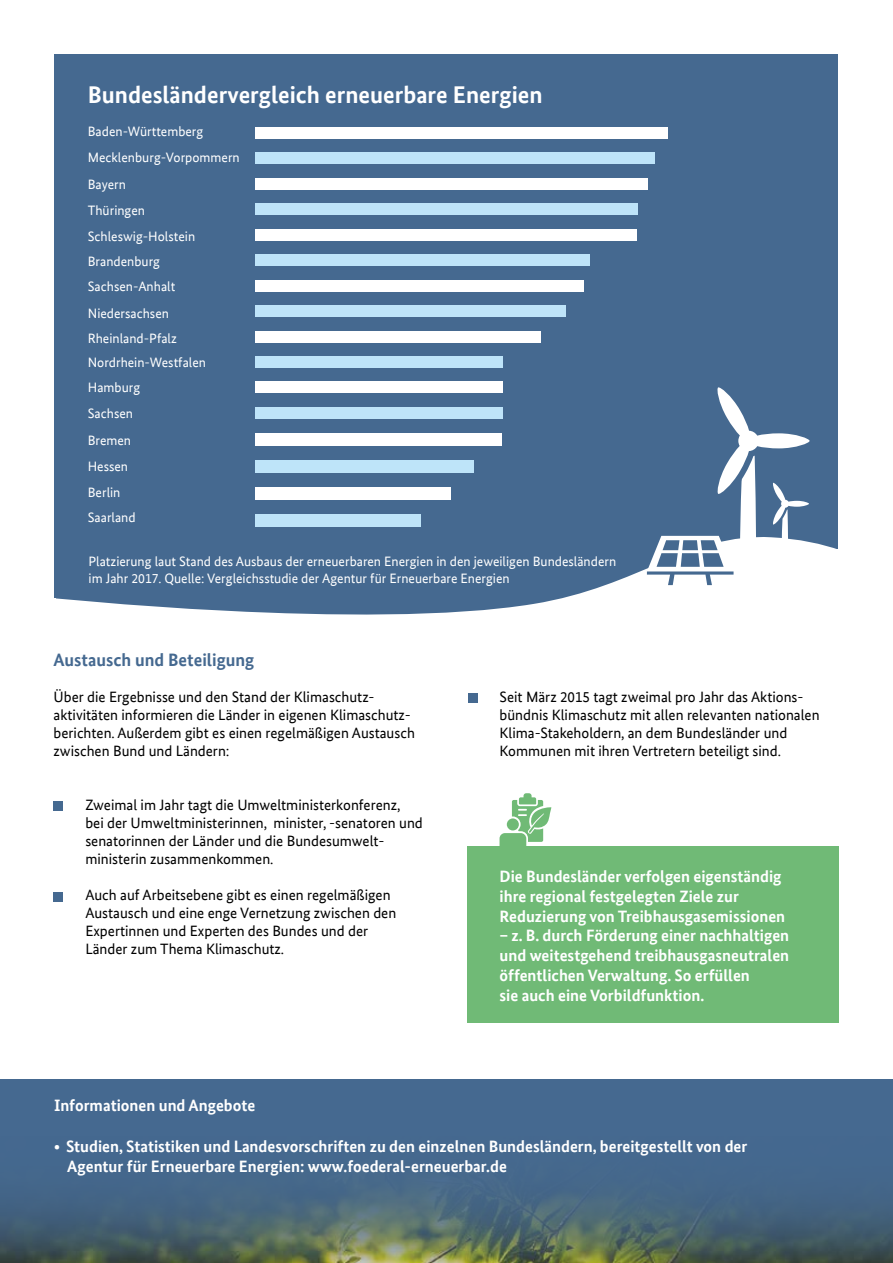
<style>
.page{position:relative;width:893px;height:1263px;background:#fff}
.page>*{position:absolute;margin:0;border:0;box-sizing:border-box;transform-origin:0 0}
.t1{font:700 24.15px "Bundes Sans Web";color:#fff}
.t2{font:700 18px "Bundes Sans Office";color:#456990}
.t3{font:700 16.5px/19.8px "Bundes Sans Web";color:#fff}
.t4{font:15px/18px "Bundes Sans Office";color:#000}
.t5{font:13.65px/16.4px "Bundes Sans Web";color:#fff}
.s1{font-size:15px}
</style>
<div class="page">
<svg style="left:0;top:1079px;width:893px;height:184px;background:#486780"></svg>
<div style="left:468px;top:847px;width:371px;height:176px;background:#70ba76"></div>
<div style="left:54px;top:801px;width:9px;height:9px;background:#456990"></div>
<div style="left:54px;top:892px;width:9px;height:9px;background:#456990"></div>
<div style="left:468px;top:693px;width:9px;height:10px;background:#456990"></div>
<div style="left:54px;top:54px;width:783px;height:561px;background:#456990"></div>
<div style="left:255px;top:514px;width:165px;height:12px;background:#bee4f9"></div>
<div style="left:255px;top:487px;width:195px;height:12px;background:#fff"></div>
<div style="left:255px;top:460px;width:219px;height:12px;background:#bee4f9"></div>
<div style="left:255px;top:433px;width:246px;height:12px;background:#fff"></div>
<div style="left:255px;top:407px;width:248px;height:12px;background:#bee4f9"></div>
<div style="left:255px;top:382px;width:248px;height:11px;background:#fff"></div>
<div style="left:255px;top:356px;width:248px;height:12px;background:#bee4f9"></div>
<div style="left:255px;top:331px;width:285px;height:11px;background:#fff"></div>
<div style="left:255px;top:305px;width:311px;height:12px;background:#bee4f9"></div>
<div style="left:255px;top:280px;width:328px;height:11px;background:#fff"></div>
<div style="left:255px;top:254px;width:335px;height:12px;background:#bee4f9"></div>
<div style="left:255px;top:229px;width:381px;height:11px;background:#fff"></div>
<div style="left:255px;top:204px;width:383px;height:11px;background:#bee4f9"></div>
<div style="left:255px;top:178px;width:393px;height:11px;background:#fff"></div>
<div style="left:255px;top:153px;width:399px;height:11px;background:#bee4f9"></div>
<div style="left:255px;top:127px;width:413px;height:11px;background:#fff"></div>
<svg style="left:54px;top:542px;width:782px;height:73px"></svg>
<svg style="left:647px;top:387px;width:163px;height:198px"></svg>
<svg style="left:499px;top:793px;width:53px;height:54px"></svg>
<div style="left:832px;top:549px;width:10px;height:68px;background:#fff"></div>
<div style="left:48px;top:599px;width:7px;height:34px;background:#fff"></div>
<h1 class="t1" style="left:88px;top:81px;width:456px">Bundesländervergleich erneuerbare Energien</h1>
<p class="t5" style="left:88px;top:123px;width:117px">Baden-Württemberg</p>
<p class="t5" style="left:88px;top:149px;width:154px">Mecklenburg-Vorpommern</p>
<p class="t5" style="left:88px;top:176px;width:40px">Bayern</p>
<p class="t5" style="left:88px;top:202px;width:59px">Thüringen</p>
<p class="t5" style="left:88px;top:228px;width:109px">Schleswig-Holstein</p>
<p class="t5" style="left:88px;top:254px;width:74px">Brandenburg</p>
<p class="t5" style="left:88px;top:278px;width:89px">Sachsen-Anhalt</p>
<p class="t5" style="left:88px;top:305px;width:83px">Niedersachsen</p>
<p class="t5" style="left:88px;top:330px;width:91px">Rheinland-Pfalz</p>
<p class="t5" style="left:88px;top:355px;width:120px">Nordrhein-Westfalen</p>
<p class="t5" style="left:88px;top:379px;width:54px">Hamburg</p>
<p class="t5" style="left:88px;top:405px;width:47px">Sachsen</p>
<p class="t5" style="left:88px;top:432px;width:45px">Bremen</p>
<p class="t5" style="left:88px;top:458px;width:42px">Hessen</p>
<p class="t5" style="left:88px;top:484px;width:34px">Berlin</p>
<p class="t5" style="left:88px;top:510px;width:49px">Saarland</p>
<p class="t5" style="left:89px;top:553px;width:529px">Platzierung laut Stand des Ausbaus der erneuerbaren Energien in den jeweiligen Bundesländern im Jahr 2017. Quelle: Vergleichsstudie der Agentur für Erneuerbare Energien</p>
<p class="t2" style="left:54px;top:649px;width:202px">Austausch und Beteiligung</p>
<p class="t4" style="left:54px;top:688px;width:363px">Über die Ergebnisse und den Stand der Klimaschutz&shy;aktivitäten informieren die Länder in eigenen Klimaschutz&shy;berichten. Außerdem gibt es einen regelmäßigen Austausch zwischen Bund und Ländern:</p>
<p class="t4" style="left:85px;top:796px;width:339px">Zweimal im Jahr tagt die Umweltministerkonferenz,<br>bei der Umweltministerinnen, minister, -senatoren und senatorinnen der Länder und die Bundesumwelt&shy;ministerin zusammenkommen.</p>
<p class="t4" style="left:85px;top:886px;width:312px">Auch auf Arbeitsebene gibt es einen regelmäßigen Austausch und eine enge Vernetzung zwischen den Expertinnen und Experten des Bundes und der Länder zum Thema Klimaschutz.</p>
<p class="t4" style="left:499px;top:688px;width:322px">Seit März 2015 tagt zweimal pro Jahr das Aktions&shy;bündnis Klimaschutz mit allen relevanten nationalen Klima-Stakeholdern, an dem Bundesländer und Kommunen mit ihren Vertretern beteiligt sind.</p>
<p class="t3" style="left:500px;top:866px;width:287px">Die Bundesländer verfolgen eigenständig ihre regional festgelegten Ziele zur<br>Reduzierung von Treibhausgasemissionen</p>
<p class="t3" style="left:500px;top:926px;width:291px">– z. B. durch Förderung einer nachhaltigen und weitestgehend treibhausgasneutralen öffentlichen Verwaltung. So erfüllen<br>sie auch eine Vorbildfunktion.</p>
<p class="t3" style="left:54px;top:1095px;width:203px">Informationen und Angebote</p>
<p class="t3" style="left:67px;top:1136px;width:682px;text-indent:-13px"><span class="s1">•</span> Studien, Statistiken und Landesvorschriften zu den einzelnen Bundesländern, bereitgestellt von der<br>Agentur für Erneuerbare Energien: www.foederal-erneuerbar.de</p>
</div>
